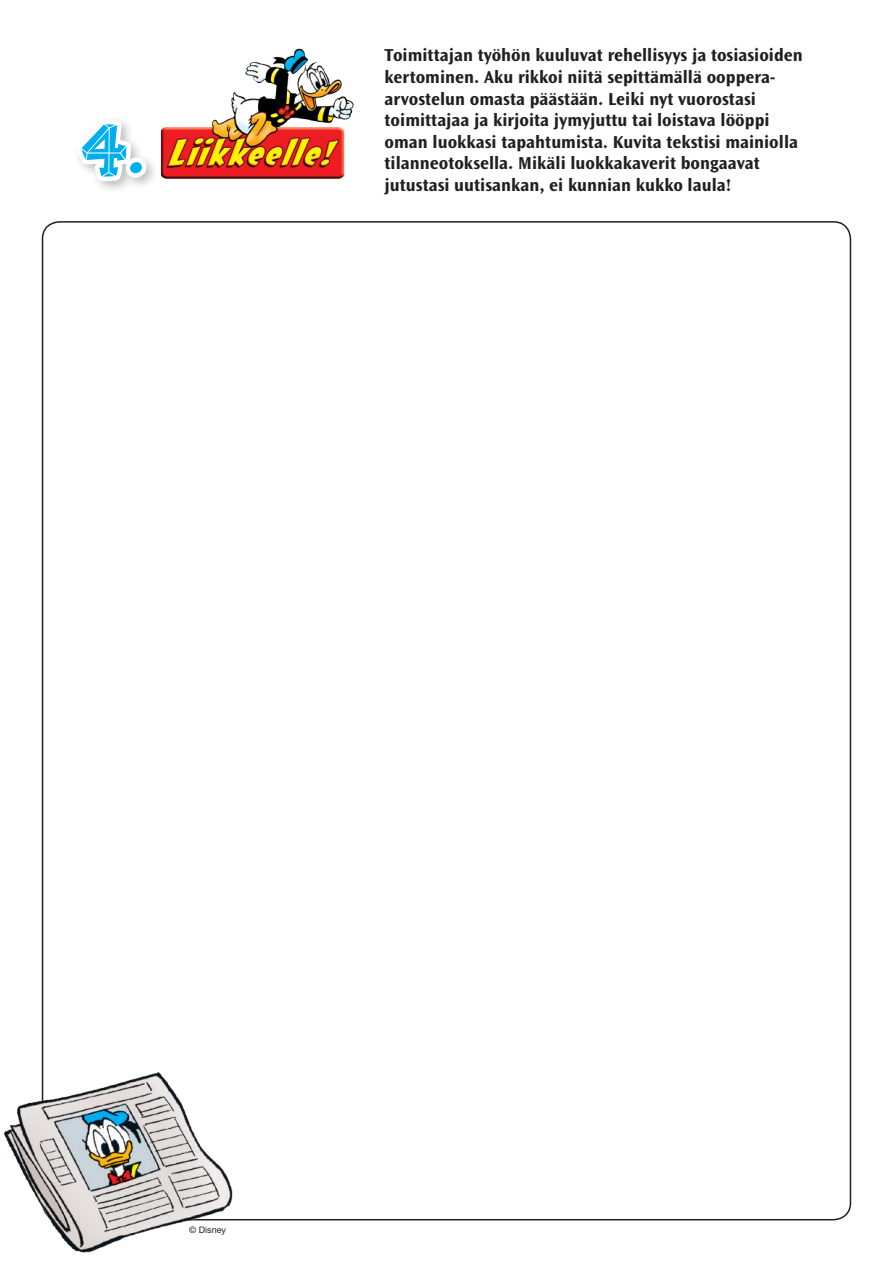
<style>
.page{position:relative;width:893px;height:1263px;background:#fff}
.page>*{position:absolute;margin:0;border:0;box-sizing:border-box;transform-origin:0 0}
.t1{font:700 75px "Fink";color:#00aeef}
.t2{font:700 18px/21.6px "Ocean Sans Std";color:#231f20}
.t3{font:9px "Helvetica Neue LT Std";color:#231f20}
</style>
<div class="page">
<img style="left:160px;top:48px;width:194px;height:131px">
<svg style="left:78px;top:120px;width:75px;height:69px"></svg>
<img style="left:4px;top:1067px;width:231px;height:186px">
<p class="t1" style="left:80px;top:101px;width:66px">4.</p>
<p class="t2" style="left:385px;top:45px;width:420px">Toimittajan työhön kuuluvat rehellisyys ja tosiasioiden kertominen. Aku rikkoi niitä sepittämällä ooppera&shy;arvostelun omasta päästään. Leiki nyt vuorostasi toimittajaa ja kirjoita jymyjuttu tai loistava lööppi oman luokkasi tapahtumista. Kuvita tekstisi mainiolla tilanneotoksella. Mikäli luokkakaverit bongaavat</p>
<p class="t2" style="left:385px;top:175px;width:348px">jutustasi uutisankan, ei kunnian kukko laula!</p>
<p class="t3" style="left:189px;top:1225px;width:38px">© Disney</p>
</div>
